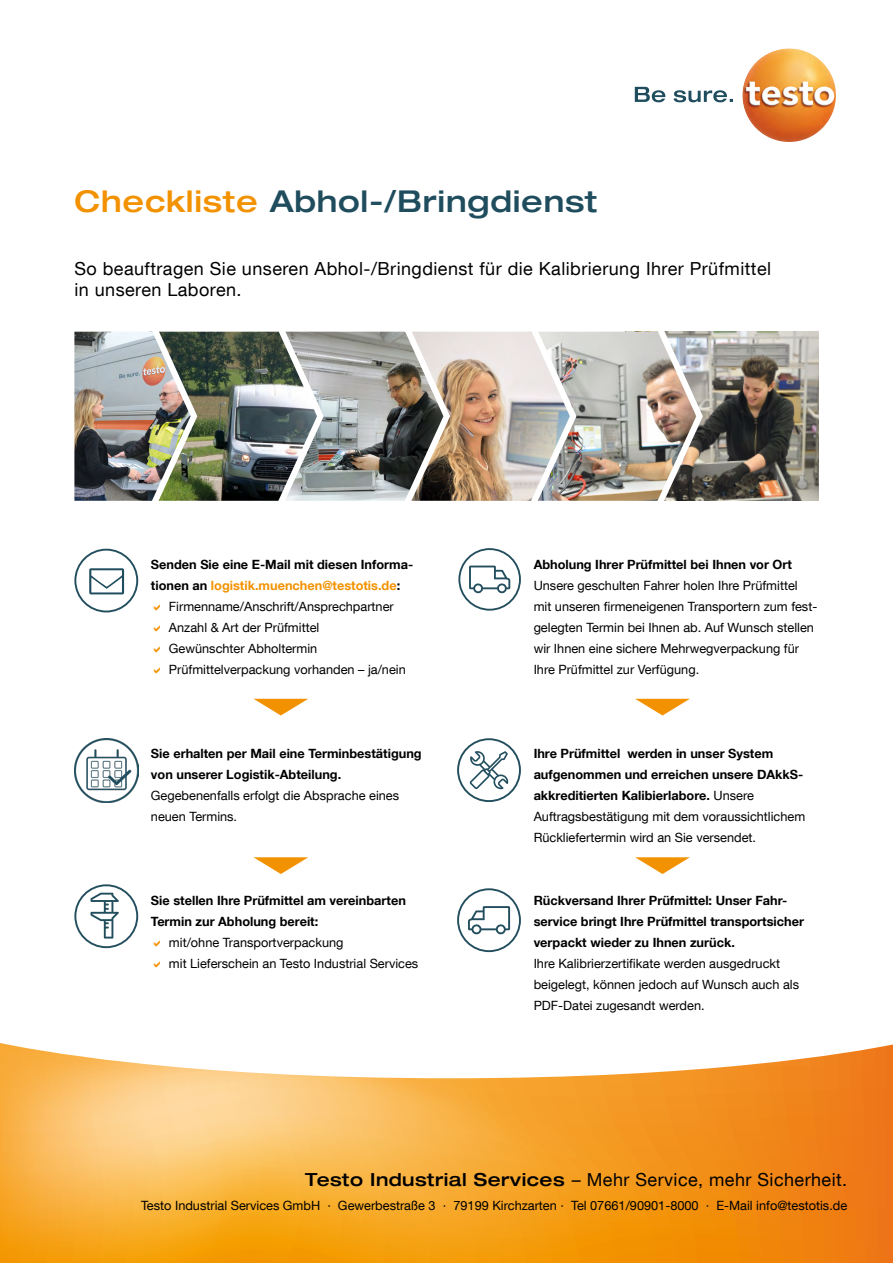
<style>
.page{position:relative;width:893px;height:1263px;background:#fff}
.page>*{position:absolute;margin:0;border:0;box-sizing:border-box;transform-origin:0 0}
.t1{font:500 expanded 30px "Helvetica Neue LT Com";letter-spacing:.025em;color:#1f4d5e}
.t2{font:18px/21.6px "Helvetica Neue LT Com";letter-spacing:.025em;color:#000}
.t3{font:12.75px/21px "Helvetica Neue LT Com";color:#000}
.t4{font:700 12.75px/21px "Helvetica Neue LT Com";color:#000}
.t5{font:700 12.75px "Helvetica Neue LT Com";color:#f39200}
.s1{color:#f39200}
.s2{color:#000}
.s3{font-weight:400}
.s4{font-weight:500;font-stretch:expanded}
</style>
<div class="page">
<img style="left:703px;top:332px;width:116px;height:169px">
<img style="left:576px;top:332px;width:79px;height:169px">
<img style="left:450px;top:332px;width:79px;height:169px">
<img style="left:324px;top:332px;width:79px;height:169px">
<img style="left:197px;top:332px;width:79px;height:169px">
<img style="left:74px;top:332px;width:76px;height:169px">
<img style="left:150px;top:331px;width:47px;height:170px">
<svg style="left:276px;top:331px;width:48px;height:170px"></svg>
<img style="left:403px;top:331px;width:47px;height:170px">
<img style="left:529px;top:331px;width:47px;height:170px">
<img style="left:655px;top:331px;width:48px;height:170px">
<svg style="left:635px;top:87px;width:98px;height:15px"></svg>
<img style="left:742px;top:48px;width:94px;height:94px;border-radius:47px">
<svg style="left:457px;top:888px;width:64px;height:64px"></svg>
<img style="left:74px;top:738px;width:64px;height:64px">
<svg style="left:74px;top:549px;width:64px;height:63px"></svg>
<svg style="left:74px;top:884px;width:64px;height:64px"></svg>
<svg style="left:458px;top:548px;width:63px;height:63px"></svg>
<svg style="left:457px;top:738px;width:64px;height:64px"></svg>
<svg style="left:254px;top:699px;width:54px;height:16px"></svg>
<svg style="left:635px;top:699px;width:55px;height:16px"></svg>
<svg style="left:253px;top:857px;width:55px;height:17px"></svg>
<svg style="left:635px;top:857px;width:55px;height:17px"></svg>
<svg style="left:0;top:1043px;width:893px;height:220px;background:#f7ae4b"></svg>
<h1 class="t1" style="left:74px;top:182px;width:524px"><span class="s1">Checkliste</span> Abhol-/Bringdienst</h1>
<h2 class="t2" style="left:74px;top:257px;width:698px">So beauftragen Sie unseren Abhol-/Bringdienst für die Kalibrierung Ihrer Prüfmittel in unseren Laboren.</h2>
<p class="t4" style="left:151px;top:553px;width:264px">Senden Sie eine E-Mail mit diesen Informa-</p>
<p class="t5" style="left:151px;top:577px;width:251px"><span class="s2">tionen an</span> logistik.muenchen@testotis.de<span class="s2">:</span></p>
<p class="t3" style="left:169px;top:595px;width:226px">Firmenname/Anschrift/Ansprechpartner</p>
<p class="t3" style="left:169px;top:616px;width:152px">Anzahl &amp; Art der Prüfmittel</p>
<p class="t3" style="left:169px;top:637px;width:150px">Gewünschter Abholtermin</p>
<p class="t3" style="left:169px;top:658px;width:238px">Prüfmittelverpackung vorhanden – ja/nein</p>
<p class="t4" style="left:151px;top:742px;width:272px">Sie erhalten per Mail eine Terminbestätigung von unserer Logistik-Abteilung.</p>
<p class="t3" style="left:151px;top:784px;width:250px">Gegebenenfalls erfolgt die Absprache eines neuen Termins.</p>
<p class="t4" style="left:151px;top:889px;width:256px">Sie stellen Ihre Prüfmittel am vereinbarten<br>Termin zur Abholung bereit:</p>
<p class="t3" style="left:169px;top:931px;width:251px">mit/ohne Transportverpackung<br>mit Lieferschein an Testo Industrial Services</p>
<p class="t4" style="left:534px;top:553px;width:260px">Abholung Ihrer Prüfmittel bei Ihnen vor Ort</p>
<p class="t3" style="left:534px;top:574px;width:285px">Unsere geschulten Fahrer holen Ihre Prüfmittel mit unseren firmeneigenen Transportern zum fest&shy;gelegten Termin bei Ihnen ab. Auf Wunsch stellen wir Ihnen eine sichere Mehrwegverpackung für Ihre Prüfmittel zur Verfügung.</p>
<p class="t4" style="left:534px;top:742px;width:273px">Ihre Prüfmittel werden in unser System aufgenommen und erreichen unsere DAkkS&shy;akkreditierten Kalibierlabore. <span class="s3">Unsere Auftragsbestätigung mit dem voraussichtlichem Rückliefertermin wird an Sie versendet.</span></p>
<p class="t4" style="left:534px;top:889px;width:272px">Rückversand Ihrer Prüfmittel: Unser Fahr&shy;service bringt Ihre Prüfmittel transportsicher verpackt wieder zu Ihnen zurück.</p>
<p class="t3" style="left:534px;top:952px;width:267px">Ihre Kalibrierzertifikate werden ausgedruckt beigelegt, können jedoch auf Wunsch auch als<br>PDF-Datei zugesandt werden.</p>
<h2 class="t2" style="left:305px;top:1168px;width:543px"><span class="s4">Testo Industrial Services</span> – Mehr Service, mehr Sicherheit.</h2>
<p class="t3" style="left:141px;top:1195px;width:708px">Testo Industrial Services GmbH · Gewerbestraße 3 · 79199 Kirchzarten · Tel 07661/90901-8000 · E-Mail info@testotis.de</p>
</div>
